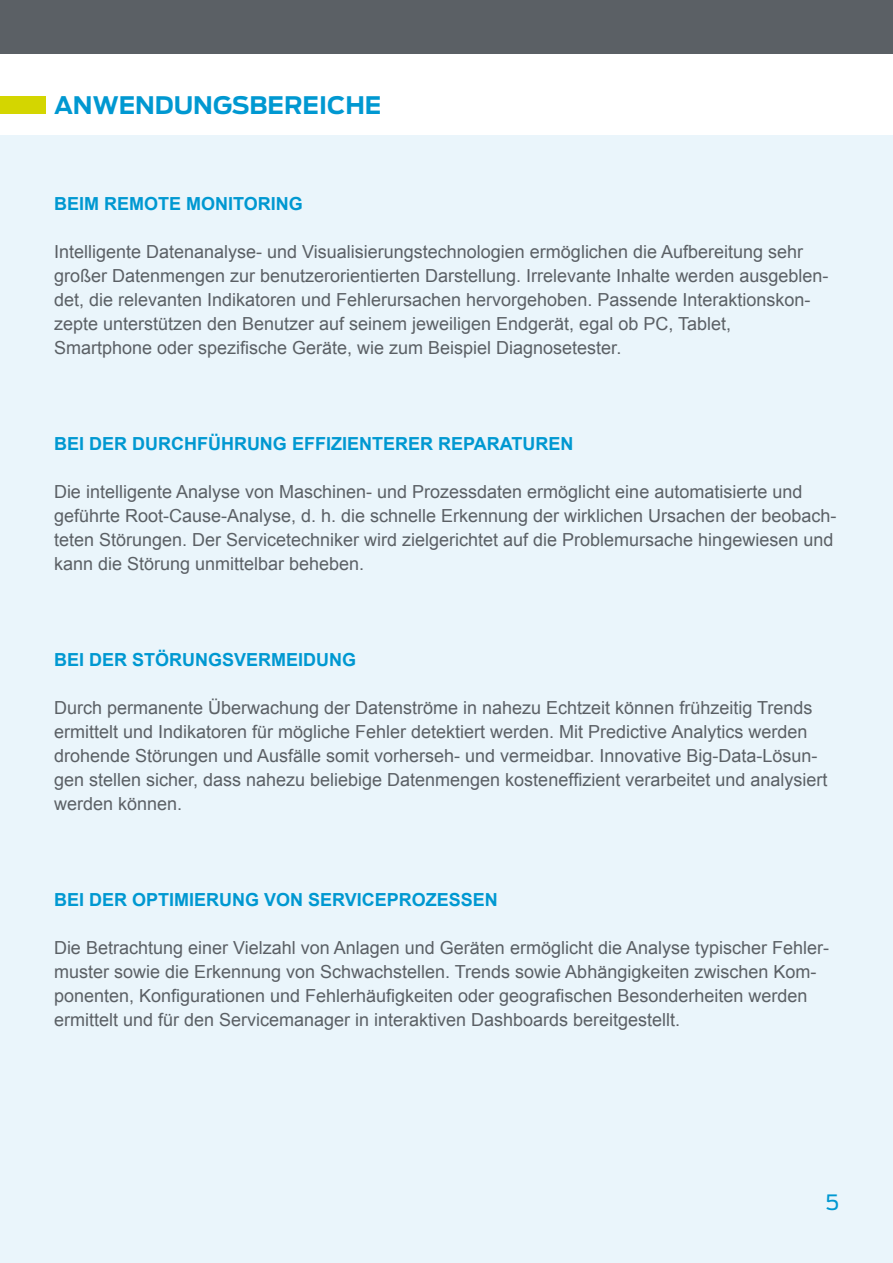
<style>
.page{position:relative;width:893px;height:1263px;background:#fff}
.page>*{position:absolute;margin:0;border:0;box-sizing:border-box;transform-origin:0 0}
.t1{font:700 24px "Antenna";color:#0098d1}
.t2{font:21px "Antenna";color:#0098d1}
.t3{font:18px/24px "Arial";color:#5b6065}
.t4{font:700 18px "Arial";color:#0098d1}
</style>
<div class="page">
<div style="left:0;top:0;width:893px;height:54px;background:#5b6065"></div>
<div style="left:0;top:135px;width:893px;height:1128px;background:#eaf5fb"></div>
<div style="left:0;top:96px;width:45px;height:18px;background:#d4d600"></div>
<h1 class="t1" style="left:54px;top:90px;width:329px">ANWENDUNGSBEREICHE</h1>
<p class="t4" style="left:54px;top:191px;width:250px">BEIM REMOTE MONITORING</p>
<p class="t3" style="left:54px;top:239px;width:776px">Intelligente Datenanalyse- und Visualisierungstechnologien ermöglichen die Aufbereitung sehr großer Datenmengen zur benutzerorientierten Darstellung. Irrelevante Inhalte werden ausgeblen&shy;det, die relevanten Indikatoren und Fehlerursachen hervorgehoben. Passende Interaktionskon&shy;zepte unterstützen den Benutzer auf seinem jeweiligen Endgerät, egal ob PC, Tablet, Smartphone oder spezifische Geräte, wie zum Beispiel Diagnosetester.</p>
<p class="t4" style="left:54px;top:431px;width:521px">BEI DER DURCHFÜHRUNG EFFIZIENTERER REPARATUREN</p>
<p class="t3" style="left:54px;top:479px;width:784px">Die intelligente Analyse von Maschinen- und Prozessdaten ermöglicht eine automatisierte und geführte Root-Cause-Analyse, d. h. die schnelle Erkennung der wirklichen Ursachen der beobach&shy;teten Störungen. Der Servicetechniker wird zielgerichtet auf die Problemursache hingewiesen und kann die Störung unmittelbar beheben.</p>
<p class="t4" style="left:54px;top:647px;width:304px">BEI DER STÖRUNGSVERMEIDUNG</p>
<p class="t3" style="left:54px;top:695px;width:775px">Durch permanente Überwachung der Datenströme in nahezu Echtzeit können frühzeitig Trends ermittelt und Indikatoren für mögliche Fehler detektiert werden. Mit Predictive Analytics werden drohende Störungen und Ausfälle somit vorherseh- und vermeidbar. Innovative Big-Data-Lösun&shy;gen stellen sicher, dass nahezu beliebige Datenmengen kosteneffizient verarbeitet und analysiert werden können.</p>
<p class="t4" style="left:54px;top:887px;width:445px">BEI DER OPTIMIERUNG VON SERVICEPROZESSEN</p>
<p class="t3" style="left:54px;top:935px;width:777px">Die Betrachtung einer Vielzahl von Anlagen und Geräten ermöglicht die Analyse typischer Fehler&shy;muster sowie die Erkennung von Schwachstellen. Trends sowie Abhängigkeiten zwischen Kom&shy;ponenten, Konfigurationen und Fehlerhäufigkeiten oder geografischen Besonderheiten werden ermittelt und für den Servicemanager in interaktiven Dashboards bereitgestellt.</p>
<p class="t2" style="left:825px;top:1190px;width:15px">5</p>
</div>
